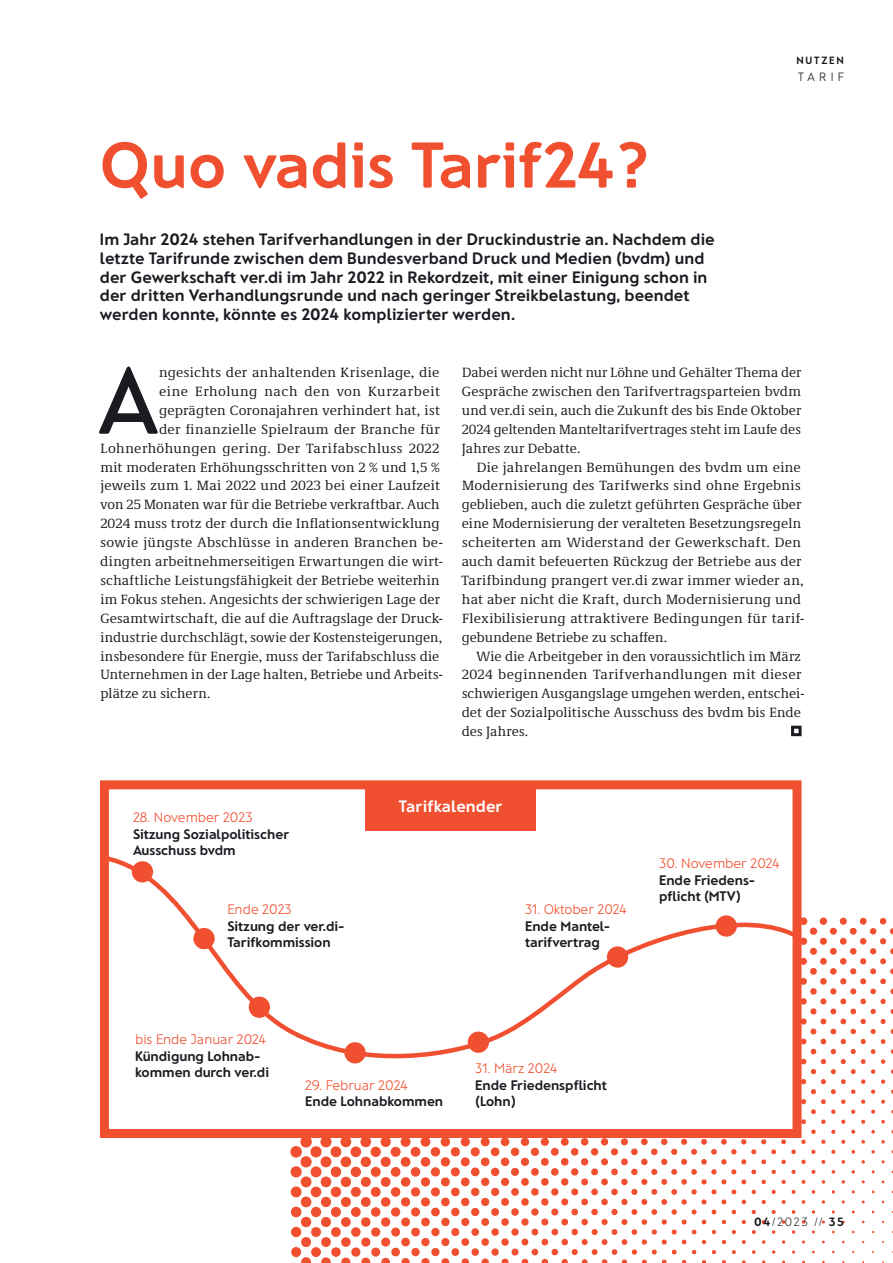
<style>
.page{position:relative;width:893px;height:1263px;background:#fff}
.page>*{position:absolute;margin:0;border:0;box-sizing:border-box;transform-origin:0 0}
.t1{font:600 94.8px "Franz Sans";color:#1d1921}
.t2{font:700 64.5px "Franz Sans";color:#f05030}
.t3{font:700 16.5px/18.9px "Franz Sans";letter-spacing:.005em;color:#1d1921}
.t4{font:700 16.5px "Franz Sans";letter-spacing:.005em;color:#fff}
.t5{font:13.8px/18.9px "Demos Next Pro";letter-spacing:.015em;color:#1d1921}
.t6{font:700 13.8px/16.5px "Franz Sans";color:#1d1921}
.t7{font:300 13.8px "Franz Sans";color:#f05030}
.t8{font:13.8px "Demos Next Pro";letter-spacing:.035em;color:#1d1921}
.t9{font:13.8px "Demos Next Pro";letter-spacing:.04em;color:#1d1921}
.t10{font:200 12px "Franz Sans";color:#1d1921}
.t11{font:300 12px "Franz Sans";letter-spacing:.36em;color:#1d1921}
.t12{font:700 10.5px "Franz Sans";letter-spacing:.175em;color:#1d1921}
.s1{font-weight:700}
</style>
<div class="page">
<svg style="left:290px;top:917px;width:603px;height:346px"></svg>
<div style="left:791px;top:726px;width:10px;height:10px;border:3px solid #1d1921"></div>
<div style="left:104px;top:785px;width:693px;height:348px;background:#fff"></div>
<div style="left:100px;top:780px;width:701px;height:358px;border:9px solid #f05030"></div>
<svg style="left:99px;top:852px;width:707px;height:226px"></svg>
<div style="left:366px;top:782px;width:170px;height:49px;background:#f05030"></div>
<h2 class="t2" style="left:100px;top:129px;width:552px">Quo vadis Tarif24?</h2>
<p class="t3" style="left:100px;top:230px;width:616px">Im Jahr 2024 stehen Tarifverhandlungen in der Druckindustrie an. Nachdem die letzte Tarifrunde zwischen dem Bundesverband Druck und Medien (bvdm) und der Gewerkschaft ver.di im Jahr 2022 in Rekordzeit, mit einer Einigung schon in der dritten Verhandlungsrunde und nach geringer Streikbelastung, beendet werden konnte, könnte es 2024 komplizierter werden.</p>
<p class="t12" style="left:796px;top:55px;width:49px">NUTZEN</p>
<p class="t11" style="left:798px;top:70px;width:47px">TARIF</p>
<h1 class="t1" style="left:98px;top:348px;width:62px">A</h1>
<p class="t5" style="left:159px;top:362px;width:282px">ngesichts der anhaltenden Krisenlage, die</p>
<p class="t9" style="left:159px;top:382px;width:282px">eine Erholung nach den von Kurzarbeit</p>
<p class="t5" style="left:159px;top:400px;width:282px">geprägten Coronajahren verhindert hat, ist</p>
<p class="t5" style="left:159px;top:419px;width:282px">der finanzielle Spielraum der Branche für</p>
<p class="t8" style="left:101px;top:439px;width:340px">Lohnerhöhungen gering. Der Tarifabschluss 2022</p>
<p class="t5" style="left:100px;top:457px;width:340px">mit moderaten Erhöhungsschritten von 2 % und 1,5 %</p>
<p class="t5" style="left:101px;top:476px;width:341px">jeweils zum 1. Mai 2022 und 2023 bei einer Laufzeit</p>
<p class="t5" style="left:100px;top:495px;width:341px">von 25 Monaten war für die Betriebe verkraftbar. Auch</p>
<p class="t5" style="left:100px;top:513px;width:341px">2024 muss trotz der durch die Inflationsentwicklung</p>
<p class="t5" style="left:101px;top:532px;width:344px">sowie jüngste Abschlüsse in anderen Branchen be-</p>
<p class="t5" style="left:100px;top:551px;width:344px">dingten arbeitnehmerseitigen Erwartungen die wirt-</p>
<p class="t5" style="left:101px;top:570px;width:341px">schaftliche Leistungsfähigkeit der Betriebe weiterhin</p>
<p class="t5" style="left:101px;top:589px;width:341px">im Fokus stehen. Angesichts der schwierigen Lage der</p>
<p class="t5" style="left:100px;top:608px;width:344px">Gesamtwirtschaft, die auf die Auftragslage der Druck-</p>
<p class="t5" style="left:101px;top:627px;width:343px">industrie durchschlägt, sowie der Kostensteigerungen,</p>
<p class="t5" style="left:101px;top:646px;width:340px">insbesondere für Energie, muss der Tarifabschluss die</p>
<p class="t5" style="left:101px;top:665px;width:344px">Unternehmen in der Lage halten, Betriebe und Arbeits-</p>
<p class="t5" style="left:100px;top:684px;width:111px">plätze zu sichern.</p>
<p class="t5" style="left:462px;top:362px;width:341px;text-align:justify">Dabei werden nicht nur Löhne und Gehälter Thema der Gespräche zwischen den Tarifvertragsparteien bvdm und ver.di sein, auch die Zukunft des bis Ende Oktober 2024 geltenden Manteltarifvertrages steht im Laufe des Jahres zur Debatte.</p>
<p class="t5" style="left:462px;top:457px;width:344px;text-indent:15px">Die jahrelangen Bemühungen des bvdm um eine Modernisierung des Tarifwerks sind ohne Ergebnis geblieben, auch die zuletzt geführten Gespräche über eine Modernisierung der veralteten Besetzungsregeln scheiterten am Widerstand der Gewerkschaft. Den auch damit befeuerten Rückzug der Betriebe aus der Tarifbindung prangert ver.di zwar immer wieder an, hat aber nicht die Kraft, durch Modernisierung und Flexibilisierung attraktivere Bedingungen für tarif&shy;gebundene Betriebe zu schaffen.</p>
<p class="t5" style="left:462px;top:646px;width:344px;text-indent:15px">Wie die Arbeitgeber in den voraussichtlich im März 2024 beginnenden Tarifverhandlungen mit dieser schwierigen Ausgangslage umgehen werden, entschei&shy;det der Sozialpolitische Ausschuss des bvdm bis Ende des Jahres.</p>
<p class="t7" style="left:133px;top:810px;width:121px">28. November 2023</p>
<p class="t6" style="left:133px;top:826px;width:158px">Sitzung Sozialpolitischer<br>Ausschuss bvdm</p>
<p class="t7" style="left:227px;top:902px;width:66px">Ende 2023</p>
<p class="t6" style="left:227px;top:918px;width:118px">Sitzung der ver.di-<br>Tarifkommission</p>
<p class="t4" style="left:399px;top:797px;width:105px">Tarifkalender</p>
<p class="t7" style="left:525px;top:902px;width:103px">31. Oktober 2024</p>
<p class="t6" style="left:525px;top:918px;width:86px">Ende Mantel&shy;tarifvertrag</p>
<p class="t7" style="left:659px;top:856px;width:122px">30. November 2024</p>
<p class="t6" style="left:659px;top:872px;width:97px">Ende Friedens&shy;pflicht (MTV)</p>
<p class="t7" style="left:135px;top:1032px;width:133px">bis Ende Januar 2024</p>
<p class="t6" style="left:135px;top:1048px;width:135px">Kündigung Lohnab&shy;kommen durch ver.di</p>
<p class="t7" style="left:305px;top:1077px;width:104px">29. Februar 2024</p>
<p class="t6" style="left:305px;top:1093px;width:139px">Ende Lohnabkommen</p>
<p class="t7" style="left:475px;top:1060px;width:84px">31. März 2024</p>
<p class="t6" style="left:475px;top:1077px;width:133px">Ende Friedenspflicht (Lohn)</p>
<p class="t10" style="left:754px;top:1215px;width:91px"><span class="s1">04</span>/2023 // <span class="s1">35</span></p>
</div>
